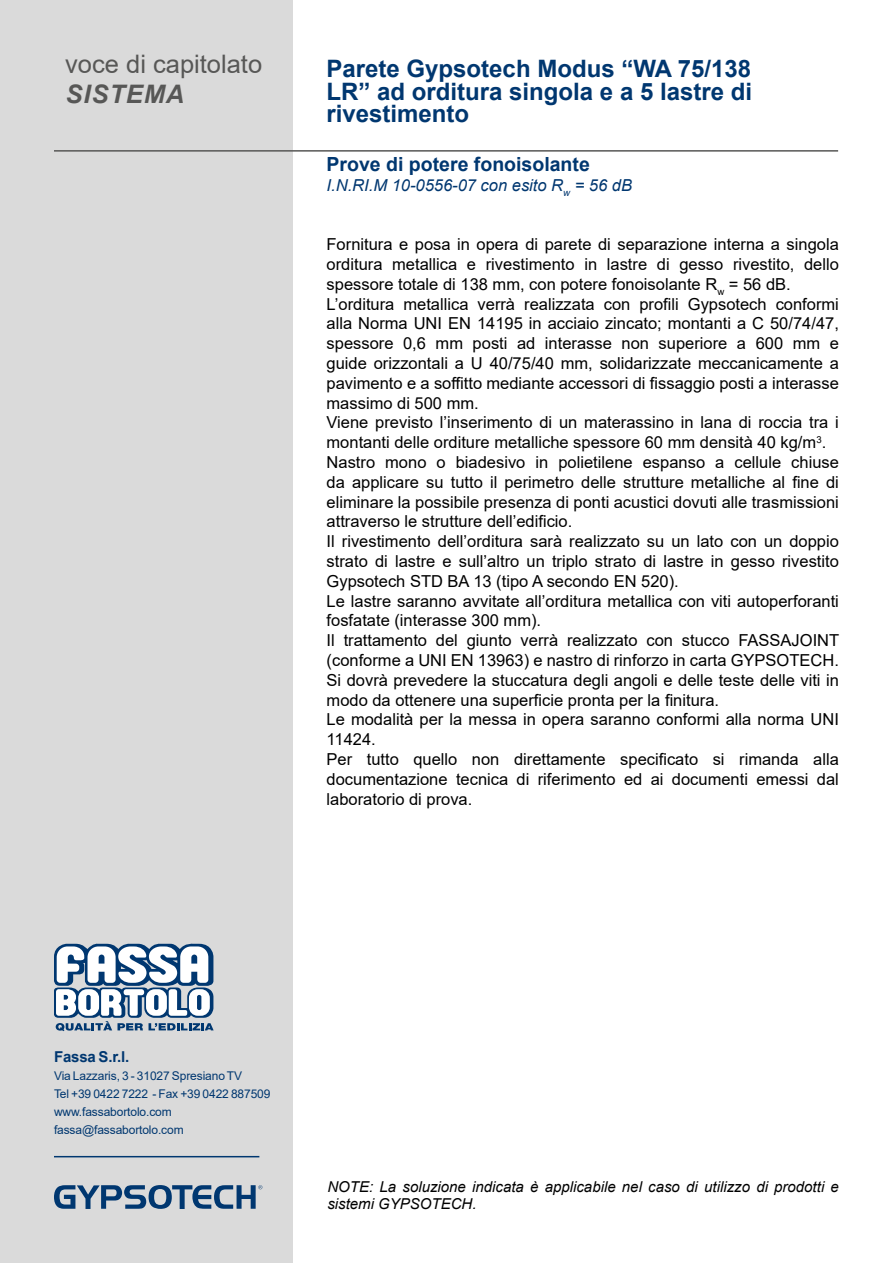
<style>
.page{position:relative;width:893px;height:1263px;background:#fff}
.page>*{position:absolute;margin:0;border:0;box-sizing:border-box;transform-origin:0 0}
.t1{font:25.5px "Arial";color:#575756}
.t2{font:italic 700 25.5px "Arial";letter-spacing:.035em;color:#575756}
.t3{font:700 24px/22.5px "Arial";color:#003770;text-align:justify}
.t4{font:700 19.5px "Arial";color:#003770}
.t5{font:16.5px/19.8px "Arial";color:#000}
.t6{font:italic 16.5px "Arial";color:#003770}
.t7{font:italic 15px/16.5px "Arial";color:#000}
.t8{font:700 15px "Arial";letter-spacing:-.01em;color:#003770}
.t9{font:12px/18px "Arial";letter-spacing:-.01em;color:#003770}
</style>
<div class="page">
<div style="left:0;top:0;width:293px;height:1263px;background:#dadada"></div>
<svg style="left:54px;top:943px;width:160px;height:88px"></svg>
<svg style="left:54px;top:1185px;width:208px;height:24px"></svg>
<hr style="left:54px;top:1156px;width:205px;height:1px;background:#003770">
<hr style="left:54px;top:150px;width:784px;height:2px;background:#575756">
<h1 class="t1" style="left:65px;top:46px;width:199px">voce di capitolato</h1>
<h1 class="t2" style="left:66px;top:77px;width:120px">SISTEMA</h1>
<h2 class="t3" style="left:327px;top:58px;width:427px">Parete Gypsotech Modus “WA 75/138<br>LR” ad orditura singola e a 5 lastre di rivestimento</h2>
<p class="t4" style="left:327px;top:151px;width:265px">Prove di potere fonoisolante</p>
<p class="t6" style="left:327px;top:175px;width:307px">I.N.RI.M 10-0556-07 con esito R<sub>w</sub> = 56 dB</p>
<p class="t5" style="left:327px;top:234px;width:514px">Fornitura e posa in opera di parete di separazione interna a singola orditura metallica e rivestimento in lastre di gesso rivestito, dello spessore totale di 138 mm, con potere fonoisolante R<sub>w</sub> = 56 dB.<br>L’orditura metallica verrà realizzata con profili Gypsotech conformi alla Norma UNI EN 14195 in acciaio zincato; montanti a C 50/74/47, spessore 0,6 mm posti ad interasse non superiore a 600 mm e guide orizzontali a U 40/75/40 mm, solidarizzate meccanicamente a pavimento e a soffitto mediante accessori di fissaggio posti a interasse massimo di 500 mm.<br>Viene previsto l’inserimento di un materassino in lana di roccia tra i montanti delle orditure metalliche spessore 60 mm densità 40 kg/m<sup>3</sup>.<br>Nastro mono o biadesivo in polietilene espanso a cellule chiuse da applicare su tutto il perimetro delle strutture metalliche al fine di eliminare la possibile presenza di ponti acustici dovuti alle trasmissioni attraverso le strutture dell’edificio.<br>Il rivestimento dell’orditura sarà realizzato su un lato con un doppio strato di lastre e sull’altro un triplo strato di lastre in gesso rivestito Gypsotech STD BA 13 (tipo A secondo EN 520).<br>Le lastre saranno avvitate all’orditura metallica con viti autoperforanti fosfatate (interasse 300 mm).<br>Il trattamento del giunto verrà realizzato con stucco FASSAJOINT (conforme a UNI EN 13963) e nastro di rinforzo in carta GYPSOTECH.<br>Si dovrà prevedere la stuccatura degli angoli e delle teste delle viti in modo da ottenere una superficie pronta per la finitura.<br>Le modalità per la messa in opera saranno conformi alla norma UNI 11424.<br>Per tutto quello non direttamente specificato si rimanda alla documentazione tecnica di riferimento ed ai documenti emessi dal laboratorio di prova.</p>
<p class="t8" style="left:54px;top:1046px;width:77px">Fassa S.r.l.</p>
<p class="t9" style="left:54px;top:1067px;width:218px">Via Lazzaris, 3 - 31027 Spresiano TV<br>Tel +39 0422 7222 - Fax +39 0422 887509 www.fassabortolo.com fassa@fassabortolo.com</p>
<p class="t7" style="left:327px;top:1179px;width:513px">NOTE: La soluzione indicata è applicabile nel caso di utilizzo di prodotti e sistemi GYPSOTECH.</p>
</div>
